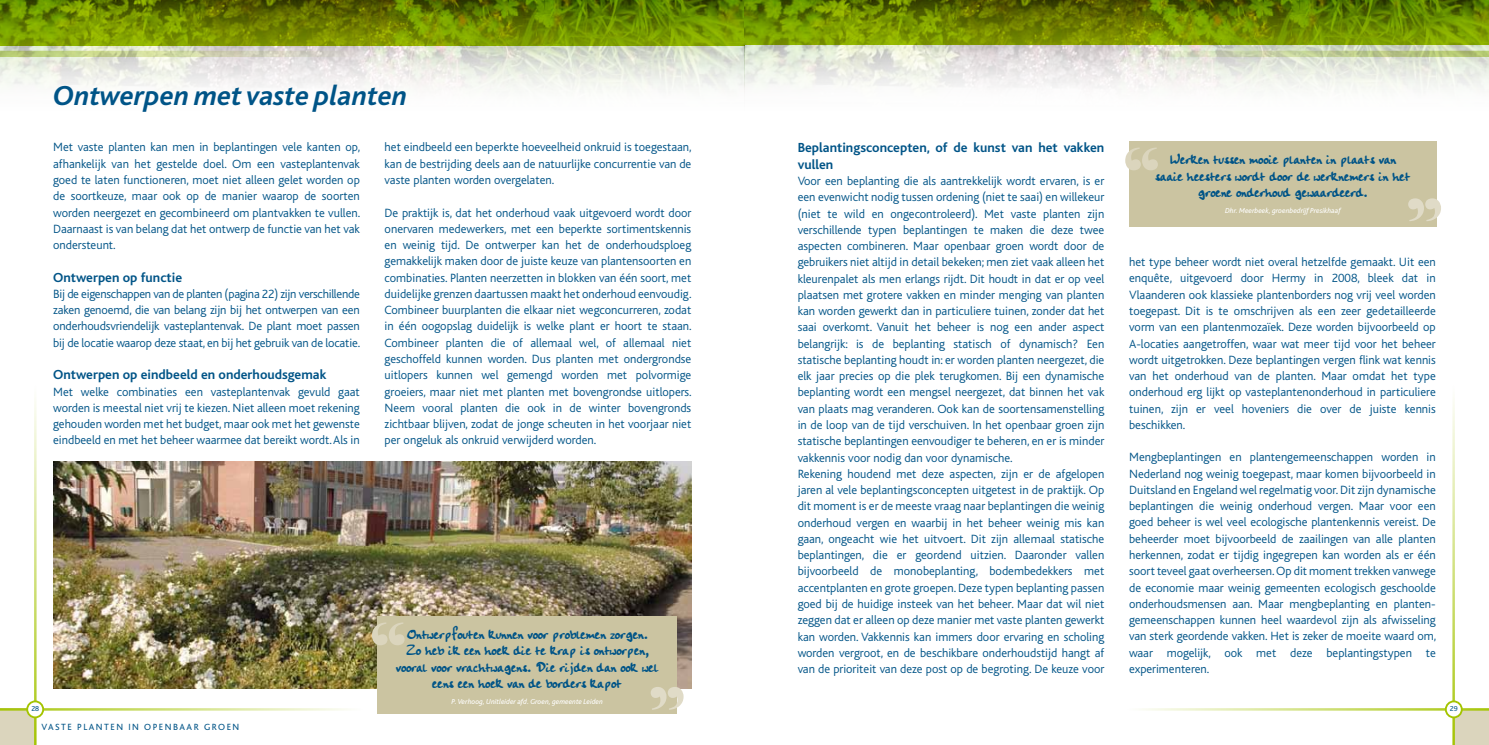
<style>
.page{position:relative;width:1489px;height:745px;background:#fff}
.page>*{position:absolute;margin:0;border:0;box-sizing:border-box;transform-origin:0 0}
.t1{font:italic 700 28.75px "Bliss";color:#005487}
.t2{font:16.25px/16.2px "Handwriting Plain";letter-spacing:.01em;color:#005487;text-align:center}
.t3{font:700 13.75px/16.2px "Bliss";color:#005487}
.t4{font:300 12.5px/16.2px "Bliss";color:#005487;text-align:justify}
.t5{font:9.38px "Bliss";letter-spacing:.16em;color:#005487}
.t6{font:italic 7.5px "Bliss";color:#fff}
.t7{font:7.5px "Bliss";color:#005487}
</style>
<div class="page">
<div style="left:0;top:708px;width:35px;height:36px;background:#dbd5bd"></div>
<hr style="left:34px;top:382px;width:3px;height:362px;background:#a4c400">
<hr style="left:0;top:707px;width:363px;height:3px;background:#a4c400">
<img style="left:0;top:0;width:1488px;height:181px">
<div style="left:27px;top:701px;width:16px;height:16px;background:#fff;border-radius:50%"></div>
<div style="left:26px;top:700px;width:18px;height:17px;border:2px solid #a4c400;border-radius:50%"></div>
<div style="left:1453px;top:709px;width:35px;height:35px;background:#dbd5bd"></div>
<hr style="left:1452px;top:382px;width:2px;height:362px;background:#a4c400">
<svg style="left:1125px;top:51px;width:363px;height:6px;background:#c5cf9f"></svg>
<hr style="left:1125px;top:707px;width:363px;height:3px;background:#a4c400">
<svg style="left:744px;top:0;width:744px;height:45px;background:#6d8600"></svg>
<div style="left:1445px;top:701px;width:16px;height:16px;background:#fff;border-radius:50%"></div>
<div style="left:1444px;top:700px;width:18px;height:17px;border:2px solid #a4c400;border-radius:50%"></div>
<img style="left:53px;top:461px;width:638px;height:226px">
<div style="left:377px;top:616px;width:299px;height:97px;background:#cbc4a1"></div>
<svg style="left:372px;top:622px;width:32px;height:23px"></svg>
<svg style="left:650px;top:686px;width:33px;height:23px"></svg>
<div style="left:1129px;top:142px;width:306px;height:85px;background:#cbc4a1"></div>
<svg style="left:1125px;top:147px;width:32px;height:23px"></svg>
<svg style="left:1408px;top:198px;width:32px;height:23px"></svg>
<h1 class="t1" style="left:53px;top:81px;width:355px">Ontwerpen met vaste planten</h1>
<p class="t4" style="left:53px;top:139px;width:308px">Met vaste planten kan men in beplantingen vele kanten op, afhankelijk van het gestelde doel. Om een vasteplantenvak goed te laten functioneren, moet niet alleen gelet worden op de soortkeuze, maar ook op de manier waarop de soorten worden neergezet en gecombineerd om plantvakken te vullen.<br>Daarnaast is van belang dat het ontwerp de functie van het vak ondersteunt.</p>
<p class="t3" style="left:53px;top:269px;width:130px">Ontwerpen op functie</p>
<p class="t4" style="left:53px;top:286px;width:308px">Bij de eigenschappen van de planten (pagina 22) zijn verschillende zaken genoemd, die van belang zijn bij het ontwerpen van een onderhoudsvriendelijk vasteplantenvak. De plant moet passen bij de locatie waarop deze staat, en bij het gebruik van de locatie.</p>
<p class="t3" style="left:53px;top:366px;width:275px">Ontwerpen op eindbeeld en onderhoudsgemak</p>
<p class="t4" style="left:53px;top:383px;width:308px">Met welke combinaties een vasteplantenvak gevuld gaat worden is meestal niet vrij te kiezen. Niet alleen moet rekening gehouden worden met het budget, maar ook met het gewenste eindbeeld en met het beheer waarmee dat bereikt wordt. Als in</p>
<p class="t4" style="left:384px;top:139px;width:308px">het eindbeeld een beperkte hoeveelheid onkruid is toegestaan, kan de bestrijding deels aan de natuurlijke concurrentie van de vaste planten worden overgelaten.</p>
<p class="t4" style="left:384px;top:204px;width:308px">De praktijk is, dat het onderhoud vaak uitgevoerd wordt door onervaren medewerkers, met een beperkte sortimentskennis en weinig tijd. De ontwerper kan het de onderhoudsploeg gemakkelijk maken door de juiste keuze van plantensoorten en combinaties. Planten neerzetten in blokken van één soort, met duidelijke grenzen daartussen maakt het onderhoud eenvoudig.<br>Combineer buurplanten die elkaar niet wegconcurreren, zodat in één oogopslag duidelijk is welke plant er hoort te staan.<br>Combineer planten die of allemaal wel, of allemaal niet geschoffeld kunnen worden. Dus planten met ondergrondse uitlopers kunnen wel gemengd worden met polvormige groeiers, maar niet met planten met bovengrondse uitlopers.<br>Neem vooral planten die ook in de winter bovengronds zichtbaar blijven, zodat de jonge scheuten in het voorjaar niet per ongeluk als onkruid verwijderd worden.</p>
<p class="t3" style="left:797px;top:140px;width:308px">Beplantingsconcepten, of de kunst van het vakken vullen</p>
<p class="t4" style="left:797px;top:173px;width:308px;text-align:left">Voor een beplanting die als aantrekkelijk wordt ervaren, is er een evenwicht nodig tussen ordening (niet te saai) en willekeur (niet te wild en ongecontroleerd). Met vaste planten zijn verschillende typen beplantingen te maken die deze twee aspecten combineren. Maar openbaar groen wordt door de gebruikers niet altijd in detail bekeken; men ziet vaak alleen het kleurenpalet als men erlangs rijdt. Dit houdt in dat er op veel plaatsen met grotere vakken en minder menging van planten kan worden gewerkt dan in particuliere tuinen, zonder dat het saai overkomt. Vanuit het beheer is nog een ander aspect belangrijk: is de beplanting statisch of dynamisch? Een statische beplanting houdt in: er worden planten neergezet, die elk jaar precies op die plek terugkomen. Bij een dynamische beplanting wordt een mengsel neergezet, dat binnen het vak van plaats mag veranderen. Ook kan de soortensamenstelling in de loop van de tijd verschuiven. In het openbaar groen zijn statische beplantingen eenvoudiger te beheren, en er is minder vakkennis voor nodig dan voor dynamische.<br>Rekening houdend met deze aspecten, zijn er de afgelopen jaren al vele beplantingsconcepten uitgetest in de praktijk. Op dit moment is er de meeste vraag naar beplantingen die weinig onderhoud vergen en waarbij in het beheer weinig mis kan gaan, ongeacht wie het uitvoert. Dit zijn allemaal statische beplantingen, die er geordend uitzien. Daaronder vallen bijvoorbeeld de monobeplanting, bodembedekkers met accentplanten en grote groepen. Deze typen beplanting passen goed bij de huidige insteek van het beheer. Maar dat wil niet zeggen dat er alleen op deze manier met vaste planten gewerkt kan worden. Vakkennis kan immers door ervaring en scholing worden vergroot, en de beschikbare onderhoudstijd hangt af van de prioriteit van deze post op de begroting. De keuze voor</p>
<h2 class="t2" style="left:1155px;top:152px;width:256px">Werken tussen mooie planten in plaats van saaie heesters wordt door de werknemers in het groene onderhoud gewaardeerd.</h2>
<p class="t6" style="left:1225px;top:206px;width:117px">Dhr. Meerbeek, groenbedrijf Presikhaaf</p>
<p class="t4" style="left:1129px;top:254px;width:308px">het type beheer wordt niet overal hetzelfde gemaakt. Uit een enquête, uitgevoerd door Hermy in 2008, bleek dat in Vlaanderen ook klassieke plantenborders nog vrij veel worden toegepast. Dit is te omschrijven als een zeer gedetailleerde vorm van een plantenmozaïek. Deze worden bijvoorbeeld op A-locaties aangetroffen, waar wat meer tijd voor het beheer wordt uitgetrokken. Deze beplantingen vergen flink wat kennis van het onderhoud van de planten. Maar omdat het type onderhoud erg lijkt op vasteplantenonderhoud in particuliere tuinen, zijn er veel hoveniers die over de juiste kennis beschikken.</p>
<p class="t4" style="left:1129px;top:449px;width:308px">Mengbeplantingen en plantengemeenschappen worden in Nederland nog weinig toegepast, maar komen bijvoorbeeld in Duitsland en Engeland wel regelmatig voor. Dit zijn dynamische beplantingen die weinig onderhoud vergen. Maar voor een goed beheer is wel veel ecologische plantenkennis vereist. De beheerder moet bijvoorbeeld de zaailingen van alle planten herkennen, zodat er tijdig ingegrepen kan worden als er één soort teveel gaat overheersen. Op dit moment trekken vanwege de economie maar weinig gemeenten ecologisch geschoolde onderhoudsmensen aan. Maar mengbeplanting en planten&shy;gemeenschappen kunnen heel waardevol zijn als afwisseling van sterk geordende vakken. Het is zeker de moeite waard om, waar mogelijk, ook met deze beplantingstypen te experimenteren.</p>
<h2 class="t2" style="left:396px;top:626px;width:264px">Ontwerpfouten kunnen voor problemen zorgen.<br>Zo heb ik een hoek die te krap is ontworpen, vooral voor vrachtwagens. Die rijden dan ook wel eens een hoek van de borders kapot</h2>
<p class="t6" style="left:451px;top:697px;width:153px">P. Verhoog, Unitleider afd. Groen, gemeente Leiden</p>
<p class="t7" style="left:31px;top:704px;width:9px">28</p>
<p class="t7" style="left:1449px;top:704px;width:9px">29</p>
<p class="t5" style="left:42px;top:721px;width:199px">VASTE PLANTEN IN OPENBAAR GROEN</p>
</div>
